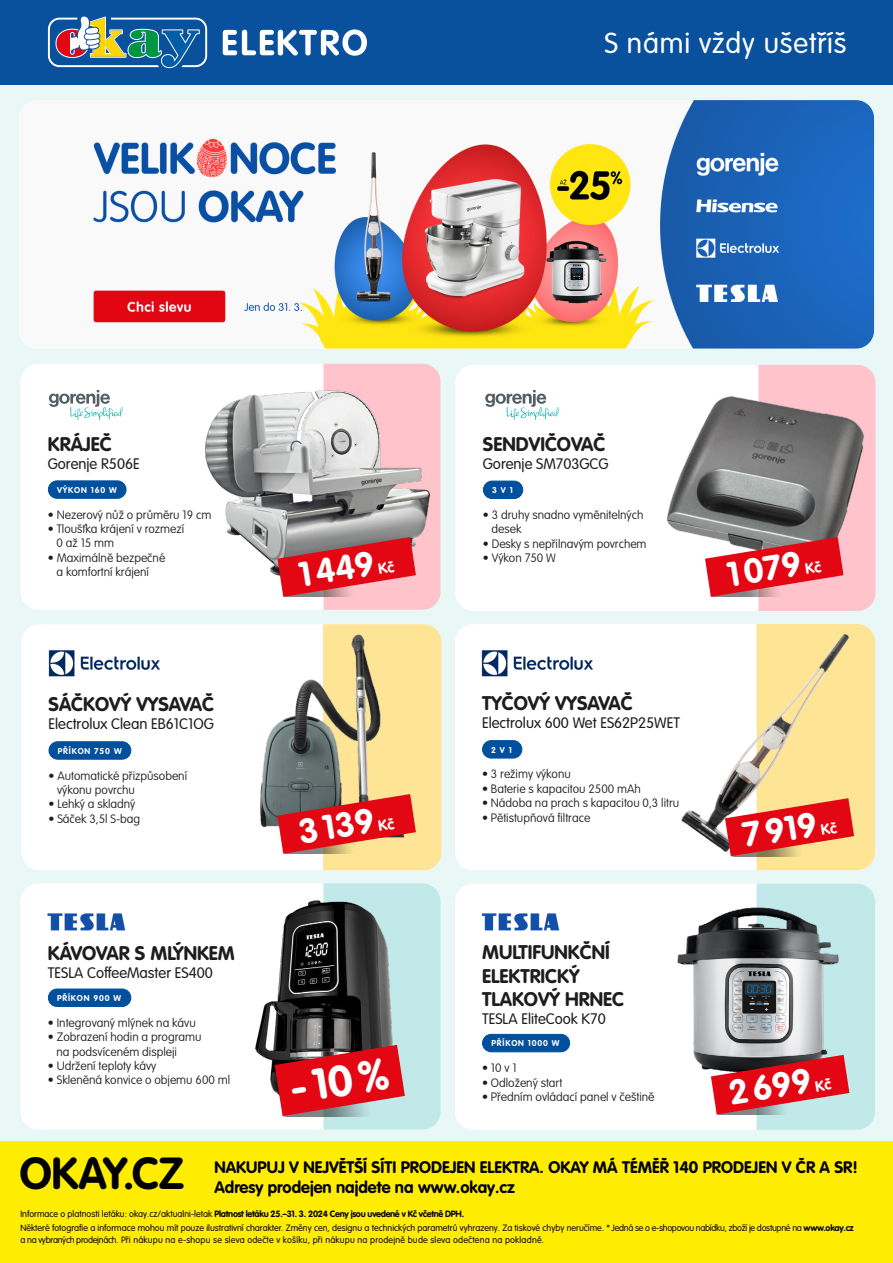
<style>
.page{position:relative;width:893px;height:1263px;background:#e9f7f7}
.page>*{position:absolute;margin:0;border:0;box-sizing:border-box;transform-origin:0 0}
.t1{font:700 44.25px "VAG Rounded LT Pro";letter-spacing:-.01em;color:#000}
.t2{font:700 43.2px "VAG Rounded LT Pro";color:#fff}
.t3{font:700 34.35px "VAG Rounded LT Pro";color:#fff}
.t4{font:300 28.5px "VAG Rounded LT Pro";letter-spacing:.03em;color:#fff}
.t5{font:700 19.5px/23.4px "VAG Rounded LT Pro";color:#1d1d1f}
.t6{font:700 16.5px "VAG Rounded LT Pro";color:#000}
.t7{font:300 15px "VAG Rounded LT Pro";color:#1d1d1f}
.t8{font:100 12px/14.4px "VAG Rounded LT Pro";color:#1d1d1f}
.t9{font:300 9px/14.1px "VAG Rounded LT Pro";color:#000}
.t10{font:300 9px "VAG Rounded LT Pro";letter-spacing:.02em;color:#000}
.t11{font:700 8.4px "VAG Rounded LT Pro";letter-spacing:.1em;color:#fff}
.s1{font-weight:700}
</style>
<div class="page">
<div style="left:0;top:0;width:893px;height:85px;background:#09509d"></div>
<div style="left:0;top:1142px;width:893px;height:121px;background:#ffed00"></div>
<svg style="left:223px;top:29px;width:144px;height:27px"></svg>
<svg style="left:48px;top:17px;width:159px;height:51px"></svg>
<img style="left:19px;top:100px;width:855px;height:249px">
<div style="left:20px;top:364px;width:257px;height:246px;background:#fff"></div>
<img style="left:199px;top:385px;width:78px;height:193px">
<div style="left:48px;top:481px;width:78px;height:17px;background:#00509e;border-radius:9px"></div>
<div style="left:48px;top:480px;width:78px;height:19px;border:1px solid #00509e;border-radius:9px"></div>
<svg style="left:49px;top:390px;width:74px;height:30px;background:#d3dede"></svg>
<div style="left:455px;top:365px;width:250px;height:246px;background:#fff"></div>
<img style="left:662px;top:378px;width:43px;height:232px">
<div style="left:483px;top:481px;width:40px;height:17px;background:#00509e;border-radius:9px"></div>
<div style="left:483px;top:481px;width:40px;height:18px;border:1px solid #00509e;border-radius:9px"></div>
<svg style="left:485px;top:390px;width:74px;height:30px;background:#d3dede"></svg>
<div style="left:21px;top:624px;width:421px;height:246px;background:#fff;border-radius:18px"></div>
<div style="left:49px;top:742px;width:82px;height:17px;background:#00509e;border-radius:9px"></div>
<div style="left:49px;top:741px;width:82px;height:19px;border:1px solid #00509e;border-radius:9px"></div>
<img style="left:260px;top:724px;width:17px;height:104px">
<img style="left:48px;top:650px;width:112px;height:27px">
<div style="left:455px;top:624px;width:420px;height:246px;background:#fff;border-radius:18px"></div>
<div style="left:482px;top:741px;width:40px;height:17px;background:#00509e;border-radius:9px"></div>
<div style="left:482px;top:740px;width:40px;height:18px;border:1px solid #00509e;border-radius:9px"></div>
<img style="left:681px;top:642px;width:195px;height:211px">
<img style="left:482px;top:650px;width:111px;height:27px">
<div style="left:455px;top:884px;width:420px;height:246px;background:#fff;border-radius:18px"></div>
<div style="left:482px;top:1034px;width:88px;height:18px;background:#00509e;border-radius:9px"></div>
<div style="left:482px;top:1034px;width:88px;height:18px;border:1px solid #00509e;border-radius:9px"></div>
<img style="left:677px;top:920px;width:34px;height:150px">
<img style="left:482px;top:913px;width:78px;height:18px">
<div style="left:20px;top:883px;width:255px;height:246px;background:#fff"></div>
<div style="left:48px;top:989px;width:83px;height:17px;background:#00509e;border-radius:9px"></div>
<div style="left:48px;top:988px;width:83px;height:19px;border:1px solid #00509e;border-radius:9px"></div>
<img style="left:243px;top:890px;width:32px;height:218px">
<img style="left:48px;top:906px;width:78px;height:26px">
<svg style="left:275px;top:883px;width:165px;height:246px;background:#907c7e"></svg>
<svg style="left:277px;top:364px;width:163px;height:246px;background:#d7a7ab"></svg>
<svg style="left:705px;top:365px;width:170px;height:246px;background:#b58a8d"></svg>
<svg style="left:277px;top:624px;width:165px;height:246px;background:#d5ae87"></svg>
<svg style="left:725px;top:624px;width:150px;height:246px;background:#efc392"></svg>
<svg style="left:711px;top:884px;width:164px;height:246px;background:#afa3a5"></svg>
<h3 class="t4" style="left:604px;top:26px;width:244px">S námi vždy ušetříš</h3>
<h3 class="t5" style="left:48px;top:432px;width:65px">KRÁJEČ</h3>
<p class="t7" style="left:48px;top:455px;width:93px">Gorenje R506E</p>
<p class="t11" style="left:57px;top:484px;width:61px">VÝKON 160 W</p>
<p class="t8" style="left:48px;top:508px;width:165px">• Nezerový nůž o průměru 19 cm</p>
<p class="t8" style="left:57px;top:522px;width:129px;text-indent:-9px">• Tloušťka krájení v rozmezí<br>0 až 15 mm</p>
<p class="t8" style="left:57px;top:551px;width:110px;text-indent:-9px">• Maximálně bezpečné a komfortní krájení</p>
<h3 class="t3" style="left:295px;top:553px;width:78px;rotate:-9deg">1449</h3>
<h3 class="t3" style="left:724px;top:553px;width:76px;rotate:-9deg">1079</h3>
<h3 class="t5" style="left:483px;top:433px;width:124px">SENDVIČOVAČ</h3>
<p class="t7" style="left:483px;top:455px;width:127px">Gorenje SM703GCG</p>
<p class="t11" style="left:492px;top:485px;width:22px">3 V 1</p>
<p class="t8" style="left:492px;top:508px;width:153px;text-indent:-9px">• 3 druhy snadno vyměnitelných desek</p>
<p class="t8" style="left:483px;top:537px;width:165px">• Desky s nepřilnavým povrchem</p>
<p class="t8" style="left:483px;top:551px;width:75px">• Výkon 750 W</p>
<h3 class="t5" style="left:49px;top:693px;width:167px">SÁČKOVÝ VYSAVAČ</h3>
<p class="t7" style="left:49px;top:715px;width:167px">Electrolux Clean EB61C1OG</p>
<p class="t11" style="left:58px;top:745px;width:65px">PŘÍKON 750 W</p>
<p class="t8" style="left:57px;top:768px;width:131px;text-indent:-9px">• Automatické přizpůsobení výkonu povrchu</p>
<p class="t8" style="left:49px;top:797px;width:88px">• Lehký a skladný</p>
<p class="t8" style="left:49px;top:812px;width:93px">• Sáček 3,5l S-bag</p>
<h3 class="t5" style="left:48px;top:942px;width:189px">KÁVOVAR S MLÝNKEM</h3>
<p class="t7" style="left:48px;top:964px;width:166px">TESLA CoffeeMaster ES400</p>
<p class="t11" style="left:57px;top:993px;width:66px">PŘÍKON 900 W</p>
<p class="t8" style="left:48px;top:1016px;width:149px">• Integrovaný mlýnek na kávu</p>
<p class="t8" style="left:57px;top:1030px;width:147px;text-indent:-9px">• Zobrazení hodin a programu na podsvíceném displeji</p>
<p class="t8" style="left:48px;top:1059px;width:110px">• Udržení teploty kávy</p>
<p class="t8" style="left:48px;top:1073px;width:184px">• Skleněná konvice o objemu 600 ml</p>
<h3 class="t3" style="left:295px;top:810px;width:78px;rotate:-9deg">3139</h3>
<h2 class="t2" style="left:286px;top:1062px;width:101px;rotate:-9deg">-10%</h2>
<h3 class="t5" style="left:482px;top:692px;width:152px">TYČOVÝ VYSAVAČ</h3>
<p class="t7" style="left:482px;top:714px;width:199px">Electrolux 600 Wet ES62P25WET</p>
<p class="t11" style="left:491px;top:744px;width:22px">2 V 1</p>
<p class="t8" style="left:482px;top:767px;width:90px">• 3 režimy výkonu</p>
<p class="t8" style="left:482px;top:782px;width:160px">• Baterie s kapacitou 2500 mAh</p>
<p class="t8" style="left:482px;top:796px;width:199px">• Nádoba na prach s kapacitou 0,3 litru</p>
<p class="t8" style="left:482px;top:810px;width:110px">• Pětistupňová filtrace</p>
<h3 class="t5" style="left:482px;top:941px;width:144px">MULTIFUNKČNÍ<br>ELEKTRICKÝ<br>TLAKOVÝ HRNEC</h3>
<p class="t7" style="left:482px;top:1010px;width:125px">TESLA EliteCook K70</p>
<p class="t11" style="left:491px;top:1038px;width:70px">PŘÍKON 1000 W</p>
<p class="t8" style="left:482px;top:1061px;width:36px">• 10 v 1</p>
<p class="t8" style="left:482px;top:1075px;width:82px">• Odložený start</p>
<p class="t8" style="left:482px;top:1090px;width:174px">• Předním ovládací panel v češtině</p>
<h3 class="t3" style="left:739px;top:814px;width:76px;rotate:-9deg">7919</h3>
<h3 class="t3" style="left:725px;top:1072px;width:85px;rotate:-9deg">2699</h3>
<h1 class="t1" style="left:20px;top:1146px;width:167px">OKAY.CZ</h1>
<h3 class="t6" style="left:215px;top:1156px;width:645px">NAKUPUJ V NEJVĚTŠÍ SÍTI PRODEJEN ELEKTRA. OKAY MÁ TÉMĚŘ 140 PRODEJEN V ČR A SR!</h3>
<h3 class="t6" style="left:215px;top:1176px;width:302px">Adresy prodejen najdete na www.okay.cz</h3>
<p class="t9" style="left:20px;top:1207px;width:835px">Informace o platnosti letáku: okay.cz/aktualni-letak <span class="s1">Platnost letáku 25.–31. 3. 2024 Ceny jsou uvedené v Kč včetně DPH.<br></span>Některé fotografie a informace mohou mít pouze ilustrativní charakter. Změny cen, designu a technických parametrů vyhrazeny. Za tiskové chyby neručíme. * Jedná se o e-shopovou nabídku, zboží je dostupné na <span class="s1">www.okay.cz</span></p>
<p class="t10" style="left:20px;top:1234px;width:525px">a na vybraných prodejnách. Při nákupu na e-shopu se sleva odečte v košíku, při nákupu na prodejně bude sleva odečtena na pokladně.</p>
</div>
